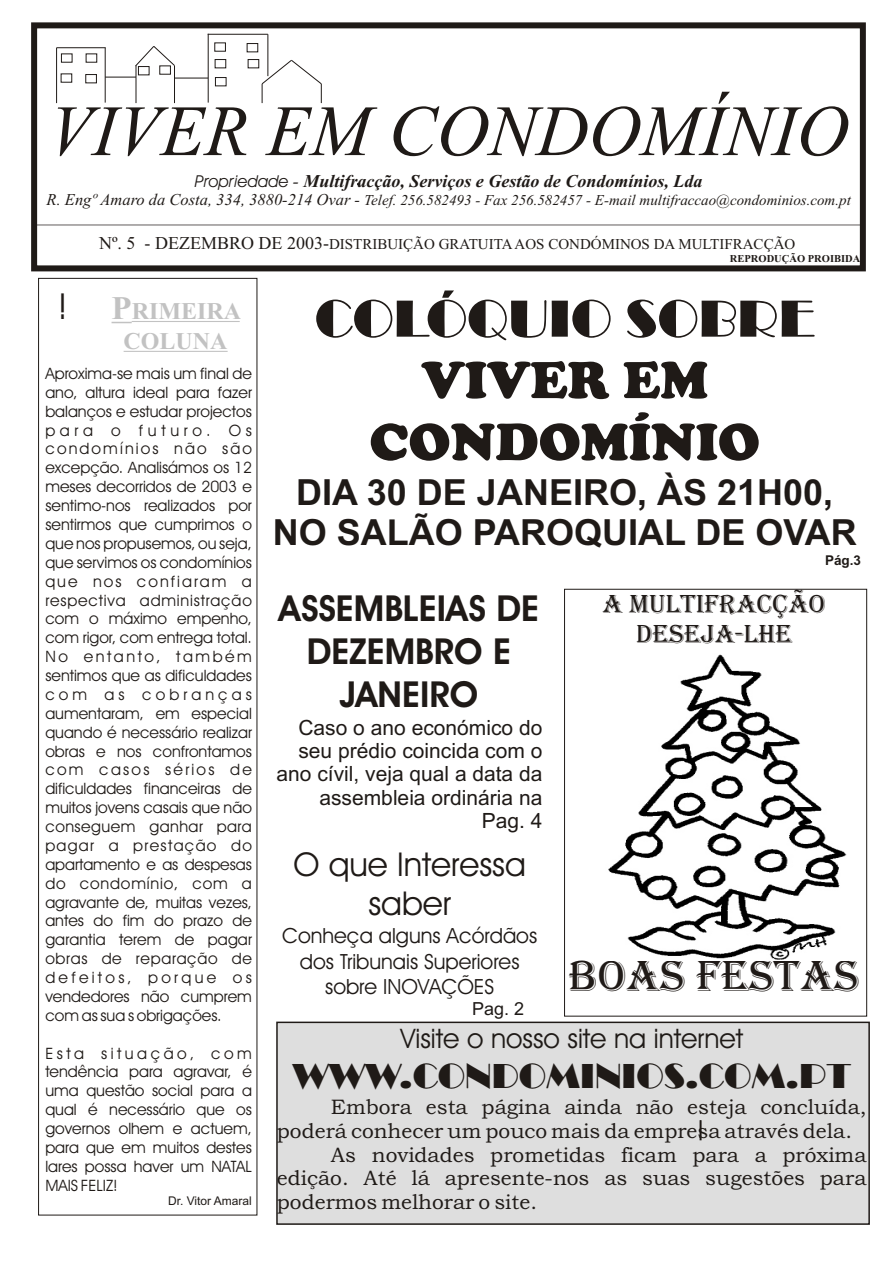
<style>
.page{position:relative;width:894px;height:1263px;background:#fff}
.page>*{position:absolute;margin:0;border:0;box-sizing:border-box;transform-origin:0 0}
.t1{font:italic 72px "Times New Roman";color:#1f1a17}
.t2{font:900 54px/61.9px "Cooper";color:#1f1a17;text-align:center}
.t3{font:54px "Broadway";color:#1f1a17}
.t4{font:45px "Algerian";color:#1f1a17}
.t5{font:700 36px/40.2px "Arial";color:#1f1a17;text-align:center}
.t6{font:700 36px/42.9px "Avant Garde Bk BT";color:#1f1a17;text-align:center}
.t7{font:36px "Broadway";color:#1f1a17}
.t8{font:36px "Avant Garde Bk BT";color:#1f1a17}
.t9{font:33px/39.6px "Avant Garde Bk BT";color:#1f1a17;text-align:center}
.t10{font:27px "Avant Garde Bk BT";color:#1f1a17}
.t11{font:27px/30px "Algerian";color:#1f1a17;text-align:center}
.t12{font:700 24px/29.8px "Times New Roman";color:#c2c2c2;text-align:center}
.t13{font:21px "Bookman Old Style";color:#1f1a17}
.t14{font:21px/23.4px "Arial";color:#1f1a17;text-align:right}
.t15{font:21px/25.2px "Avant Garde Bk BT";color:#1f1a17;text-align:center}
.t16{font:italic 700 18px "Times New Roman";color:#1f1a17}
.t17{font:18px "Arial";color:#1f1a17}
.t18{font:15.75px/18.9px "Avant Garde Bk BT";color:#1f1a17;text-align:justify}
.t19{font:italic 15px "Times New Roman";color:#1f1a17}
.t20{font:15px "Times New Roman";color:#1f1a17}
.t21{font:700 13.5px "Arial";color:#1f1a17}
.t22{font:12px "Arial";color:#1f1a17}
.t23{font:700 10.5px "Times New Roman";color:#1f1a17}
.s1{font-family:"Avant Garde Bk BT";font-weight:400;font-size:16.5px}
.s2{font-weight:400}
.s3{font-size:16.5px}
.s4{font-size:18px}
.s5{font-size:33px}
</style>
<div class="page">
<div style="left:276px;top:1022px;width:594px;height:203px;background:#dedede;border:2px solid #1f1a17"></div>
<svg style="left:112px;top:322px;width:20px;height:1px"></svg>
<hr style="left:132px;top:321px;width:108px;height:1px;background:#c2c2c2">
<hr style="left:124px;top:351px;width:104px;height:1px;background:#c2c2c2">
<div style="left:34px;top:225px;width:829px;height:44px;border:1px solid #615c5c"></div>
<div style="left:31px;top:22px;width:835px;height:249px;border:6px solid #1f1a17"></div>
<hr style="left:57px;top:47px;width:49px;height:1px;background:#1f1a17">
<hr style="left:56px;top:48px;width:1px;height:55px;background:#1f1a17">
<hr style="left:105px;top:48px;width:1px;height:55px;background:#1f1a17">
<hr style="left:105px;top:77px;width:31px;height:1px;background:#1f1a17">
<svg style="left:135px;top:46px;width:40px;height:57px"></svg>
<hr style="left:174px;top:66px;width:1px;height:37px;background:#1f1a17">
<svg style="left:208px;top:78px;width:1px;height:25px"></svg>
<hr style="left:208px;top:34px;width:1px;height:44px;background:#1f1a17">
<hr style="left:175px;top:78px;width:33px;height:1px;background:#1f1a17">
<hr style="left:268px;top:34px;width:1px;height:42px;background:#1f1a17">
<hr style="left:208px;top:34px;width:60px;height:1px;background:#1f1a17">
<svg style="left:262px;top:60px;width:60px;height:43px"></svg>
<div style="left:138px;top:66px;width:11px;height:9px;border:1px solid #1f1a17"></div>
<div style="left:86px;top:74px;width:11px;height:9px;border:1px solid #1f1a17"></div>
<div style="left:215px;top:77px;width:11px;height:9px;border:1px solid #1f1a17"></div>
<div style="left:247px;top:43px;width:11px;height:9px;border:1px solid #1f1a17"></div>
<div style="left:248px;top:59px;width:11px;height:9px;border:1px solid #1f1a17"></div>
<div style="left:215px;top:59px;width:11px;height:9px;border:1px solid #1f1a17"></div>
<svg style="left:700px;top:1121px;width:1px;height:19px"></svg>
<div style="left:38px;top:278px;width:219px;height:937px;border:1px solid #1f1a17"></div>
<div style="left:564px;top:589px;width:303px;height:427px;border:1px solid #1f1a17"></div>
<img style="left:608px;top:654px;width:239px;height:306px">
<h1 class="t1" style="left:49px;top:105px;width:801px">VIVER EM CONDOMÍNIO</h1>
<p class="t16" style="left:195px;top:175px;width:509px"><span class="s1">Propriedade</span> <span class="s2">-</span> Multifracção, Serviços e Gestão de Condomínios, Lda</p>
<p class="t19" style="left:47px;top:195px;width:806px"><span class="s3">R. Engº Amaro da Costa, 334, 3880-214 Ovar -</span> Telef. 256.582493 - Fax 256.582457 - E-mail multifraccao@condominios.com.pt</p>
<p class="t20" style="left:99px;top:239px;width:698px"><span class="s4">Nº. 5 - DEZEMBRO DE 2003-</span>DISTRIBUIÇÃO GRATUITAAOS CONDÓMINOS DA MULTIFRACÇÃO</p>
<p class="t23" style="left:730px;top:255px;width:132px">REPRODUÇÃO PROIBIDA</p>
<h3 class="t8" style="left:58px;top:291px;width:12px">!</h3>
<h3 class="t12" style="left:112px;top:298px;width:131px"><span class="s5">P</span>RIMEIRA<br>COLUNA</h3>
<p class="t18" style="left:45px;top:365px;width:208px">Aproxima-se mais um final de ano, altura ideal para fazer balanços e estudar projectos para o futuro. Os condomínios não são excepção. Analisámos os 12 meses decorridos de 2003 e sentimo-nos realizados por sentirmos que cumprimos o que nos propusemos, ou seja, que servimos os condomínios que nos confiaram a respectiva administração com o máximo empenho, com rigor, com entrega total.<br>No entanto, também sentimos que as dificuldades com as cobranças aumentaram, em especial quando é necessário realizar obras e nos confrontamos com casos sérios de dificuldades financeiras de muitos jovens casais que não conseguem ganhar para pagar a prestação do apartamento e as despesas do condomínio, com a agravante de, muitas vezes, antes do fim do prazo de garantia terem de pagar obras de reparação de defeitos, porque os vendedores não cumprem com as sua s obrigações.</p>
<p class="t18" style="left:45px;top:1045px;width:208px">Esta situação, com tendência para agravar, é uma questão social para a qual é necessário que os governos olhem e actuem, para que em muitos destes lares possa haver um NATAL MAIS FELIZ!</p>
<p class="t22" style="left:168px;top:1197px;width:85px">Dr. Vitor Amaral</p>
<h2 class="t3" style="left:315px;top:286px;width:501px">COLÓQUIO SOBRE</h2>
<h2 class="t2" style="left:369px;top:354px;width:392px">VIVER EM<br>CONDOMÍNIO</h2>
<h3 class="t5" style="left:273px;top:476px;width:586px">DIA 30 DE JANEIRO, ÀS 21H00,<br>NO SALÃO PAROQUIAL DE OVAR</h3>
<p class="t21" style="left:825px;top:555px;width:38px">Pág.3</p>
<h3 class="t6" style="left:279px;top:590px;width:262px">ASSEMBLEIAS DE<br>DEZEMBRO E<br>JANEIRO</h3>
<h3 class="t14" style="left:277px;top:717px;width:267px">Caso o ano económico do seu prédio coincida com o ano cívil, veja qual a data da assembleia ordinária na<br>Pag. 4</h3>
<h3 class="t11" style="left:602px;top:589px;width:225px">A MULTIFRACÇÃO<br>DESEJA-LHE</h3>
<h3 class="t9" style="left:293px;top:848px;width:234px">O que Interessa saber</h3>
<h3 class="t15" style="left:282px;top:925px;width:256px">Conheça alguns Acórdãos dos Tribunais Superiores sobre INOVAÇÕES</h3>
<p class="t17" style="left:472px;top:1002px;width:54px">Pag. 2</p>
<h3 class="t4" style="left:569px;top:951px;width:292px">BOAS FESTAS</h3>
<h3 class="t10" style="left:400px;top:1028px;width:344px">Visite o nosso site na internet</h3>
<h3 class="t7" style="left:292px;top:1054px;width:560px">WWW.CONDOMINIOS.COM.PT</h3>
<h3 class="t13" style="left:331px;top:1099px;width:537px">Embora esta página ainda não esteja concluída,</h3>
<h3 class="t13" style="left:277px;top:1123px;width:577px">poderá conhecer um pouco mais da empresa através dela.</h3>
<h3 class="t13" style="left:331px;top:1146px;width:537px">As novidades prometidas ficam para a próxima</h3>
<h3 class="t13" style="left:277px;top:1170px;width:591px">edição. Até lá apresente-nos as suas sugestões para</h3>
<h3 class="t13" style="left:277px;top:1194px;width:262px">podermos melhorar o site.</h3>
</div>
